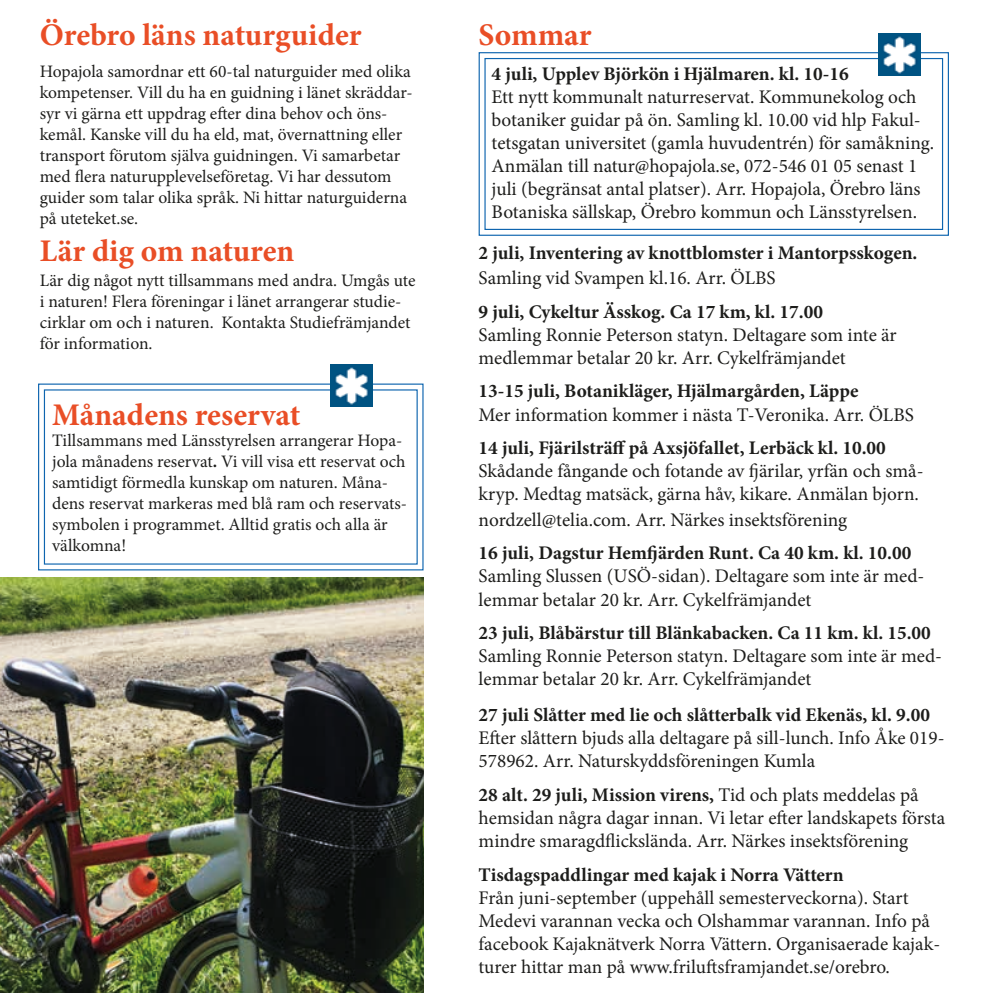
<style>
.page{position:relative;width:993px;height:993px;background:#fff}
.page>*{position:absolute;margin:0;border:0;box-sizing:border-box;transform-origin:0 0}
.t1{font:700 31.5px "Minion Pro";color:#e94e26}
.t2{font:19.25px/23.1px "Minion Pro";color:#1d1d1b}
.t3{font:700 19.25px "Minion Pro";color:#1d1d1b}
.t4{font:17.5px/21px "Minion Pro";color:#1d1d1b}
.s1{font-weight:700}
</style>
<div class="page">
<svg style="left:478px;top:52px;width:471px;height:184px"></svg>
<div style="left:484px;top:58px;width:458px;height:172px;border:1px solid #0e65af"></div>
<img style="left:878px;top:33px;width:42px;height:42px">
<img style="left:0;top:577px;width:423px;height:415px">
<svg style="left:38px;top:383px;width:386px;height:188px"></svg>
<img style="left:330px;top:364px;width:42px;height:42px">
<h1 class="t1" style="left:40px;top:13px;width:323px">Örebro läns naturguider</h1>
<p class="t4" style="left:40px;top:61px;width:374px">Hopajola samordnar ett 60-tal naturguider med olika kompetenser. Vill du ha en guidning i länet skräddar&shy;syr vi gärna ett uppdrag efter dina behov och öns&shy;kemål. Kanske vill du ha eld, mat, övernattning eller transport förutom själva guidningen. Vi samarbetar med flera naturupplevelseföretag. Vi har dessutom guider som talar olika språk. Ni hittar naturguiderna på uteteket.se.</p>
<h1 class="t1" style="left:40px;top:229px;width:256px">Lär dig om naturen</h1>
<p class="t4" style="left:40px;top:270px;width:377px">Lär dig något nytt tillsammans med andra. Umgås ute i naturen! Flera föreningar i länet arrangerar studie&shy;cirklar om och i naturen. Kontakta Studiefrämjandet för information.</p>
<h1 class="t1" style="left:52px;top:392px;width:249px">Månadens reservat</h1>
<p class="t4" style="left:52px;top:429px;width:356px">Tillsammans med Länsstyrelsen arrangerar Hopa&shy;jola månadens reservat<span class="s1">.</span> Vi vill visa ett reservat och samtidigt förmedla kunskap om naturen. Måna&shy;dens reservat markeras med blå ram och reservats&shy;symbolen i programmet. Alltid gratis och alla är välkomna!</p>
<h1 class="t1" style="left:478px;top:13px;width:114px">Sommar</h1>
<p class="t3" style="left:491px;top:60px;width:358px">4 juli, Upplev Björkön i Hjälmaren. kl. 10-16</p>
<p class="t2" style="left:491px;top:85px;width:444px">Ett nytt kommunalt naturreservat. Kommunekolog och botaniker guidar på ön. Samling kl. 10.00 vid hlp Fakul&shy;tetsgatan universitet (gamla huvudentrén) för samåkning.<br>Anmälan till natur@hopajola.se, 072-546 01 05 senast 1 juli (begränsat antal platser). Arr. Hopajola, Örebro läns Botaniska sällskap, Örebro kommun och Länsstyrelsen.</p>
<p class="t3" style="left:478px;top:239px;width:440px">2 juli, Inventering av knottblomster i Mantorpsskogen.</p>
<p class="t2" style="left:478px;top:266px;width:298px">Samling vid Svampen kl.16. Arr. ÖLBS</p>
<p class="t3" style="left:478px;top:298px;width:346px">9 juli, Cykeltur Ässkog. Ca 17 km, kl. 17.00</p>
<p class="t2" style="left:478px;top:323px;width:419px">Samling Ronnie Peterson statyn. Deltagare som inte är medlemmar betalar 20 kr. Arr. Cykelfrämjandet</p>
<p class="t3" style="left:478px;top:377px;width:381px">13-15 juli, Botanikläger, Hjälmargården, Läppe</p>
<p class="t2" style="left:478px;top:403px;width:436px">Mer information kommer i nästa T-Veronika. Arr. ÖLBS</p>
<p class="t3" style="left:478px;top:434px;width:408px">14 juli, Fjärilsträff på Axsjöfallet, Lerbäck kl. 10.00</p>
<p class="t2" style="left:478px;top:459px;width:446px">Skådande fångande och fotande av fjärilar, yrfän och små&shy;kryp. Medtag matsäck, gärna håv, kikare. Anmälan bjorn.</p>
<p class="t2" style="left:478px;top:508px;width:370px">nordzell@telia.com. Arr. Närkes insektsförening</p>
<p class="t3" style="left:478px;top:539px;width:434px">16 juli, Dagstur Hemfjärden Runt. Ca 40 km. kl. 10.00</p>
<p class="t2" style="left:478px;top:564px;width:447px">Samling Slussen (USÖ-sidan). Deltagare som inte är med&shy;lemmar betalar 20 kr. Arr. Cykelfrämjandet</p>
<p class="t3" style="left:478px;top:619px;width:453px">23 juli, Blåbärstur till Blänkabacken. Ca 11 km. kl. 15.00</p>
<p class="t2" style="left:478px;top:644px;width:465px">Samling Ronnie Peterson statyn. Deltagare som inte är med&shy;lemmar betalar 20 kr. Arr. Cykelfrämjandet</p>
<p class="t3" style="left:478px;top:700px;width:453px">27 juli Slåtter med lie och slåtterbalk vid Ekenäs, kl. 9.00</p>
<p class="t2" style="left:478px;top:726px;width:467px">Efter slåttern bjuds alla deltagare på sill-lunch. Info Åke 019-<br>578962. Arr. Naturskyddsföreningen Kumla</p>
<p class="t2" style="left:478px;top:782px;width:468px"><span class="s1">28 alt. 29 juli, Mission virens,</span> Tid och plats meddelas på hemsidan några dagar innan. Vi letar efter landskapets första mindre smaragdflickslända. Arr. Närkes insektsförening</p>
<p class="t3" style="left:478px;top:860px;width:366px">Tisdagspaddlingar med kajak i Norra Vättern</p>
<p class="t2" style="left:478px;top:885px;width:463px">Från juni-september (uppehåll semesterveckorna). Start Medevi varannan vecka och Olshammar varannan. Info på facebook Kajaknätverk Norra Vättern. Organisaerade kajak&shy;turer hittar man på www.friluftsframjandet.se/orebro.</p>
</div>
